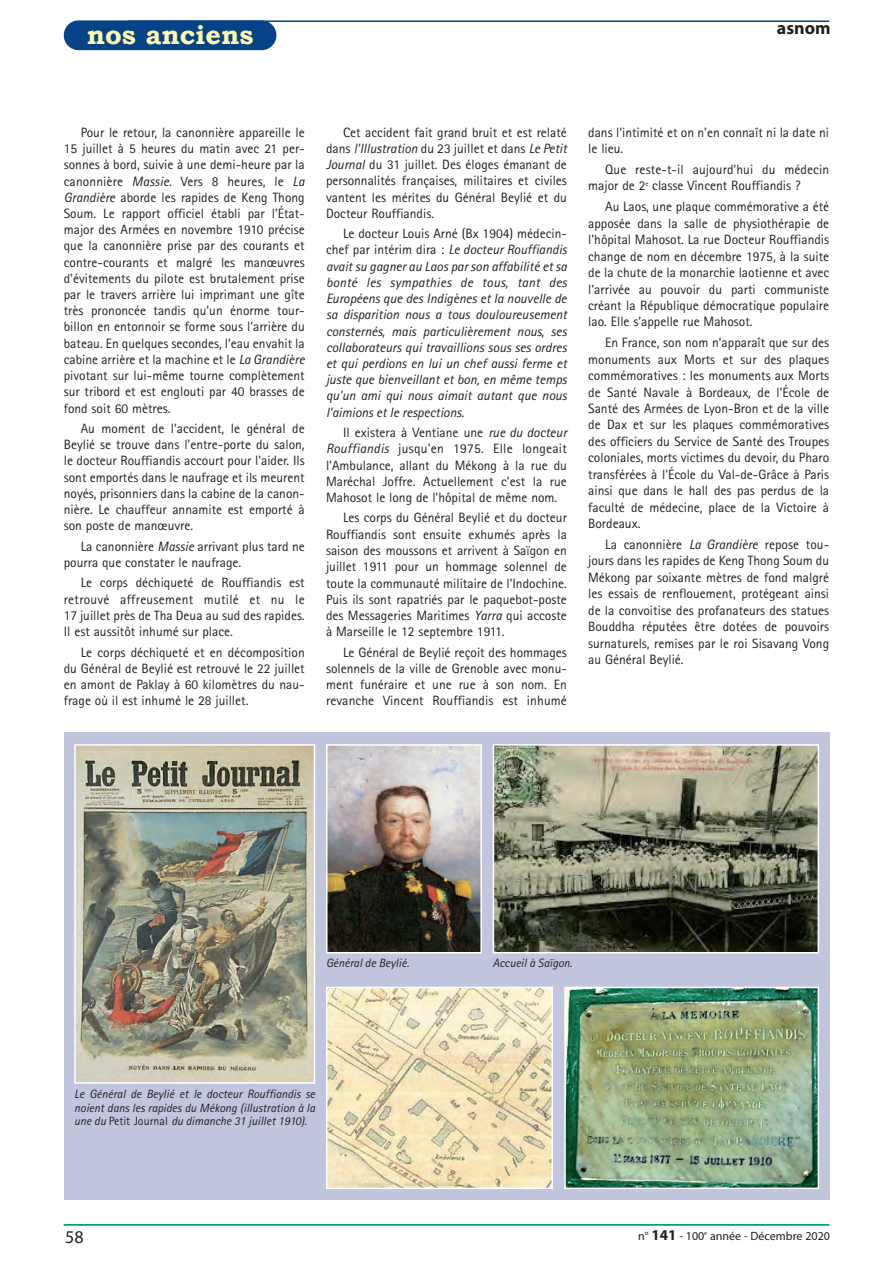
<style>
.page{position:relative;width:893px;height:1263px;background:#fff}
.page>*{position:absolute;margin:0;border:0;box-sizing:border-box;transform-origin:0 0}
.t1{font:700 27px "Bookman Old Style";color:#fff8ae}
.t2{font:700 18px "Myriad";color:#231f20}
.t3{font:18px "Myriad";color:#231f20}
.t4{font:13.5px/16.2px "Rotis Sans Serif";color:#231f20;text-align:justify}
.t5{font:italic 13.5px/16.2px "Rotis Sans Serif";color:#231f20;text-align:justify}
.t6{font:italic 12px/13.5px "Rotis Sans Serif";color:#231f20;text-align:justify}
.t7{font:12px "Myriad";color:#231f20}
.s1{font-style:italic}
.s2{font-style:normal}
.s3{font-weight:700;font-size:15px}
</style>
<div class="page">
<div style="left:64px;top:732px;width:765px;height:467px;background:#c1c5dd"></div>
<hr style="left:128px;top:21px;width:701px;height:1px;background:#054286">
<div style="left:64px;top:20px;width:212px;height:30px;background:#054286;border-radius:15px"></div>
<hr style="left:64px;top:1224px;width:765px;height:1px;background:#00a65f">
<img style="left:77px;top:747px;width:235px;height:334px">
<div style="left:74px;top:744px;width:241px;height:340px;border:2px solid #fff"></div>
<img style="left:329px;top:747px;width:150px;height:203px">
<div style="left:326px;top:744px;width:156px;height:209px;border:2px solid #fff"></div>
<img style="left:329px;top:990px;width:221px;height:196px">
<div style="left:326px;top:987px;width:227px;height:202px;border:2px solid #fff"></div>
<img style="left:567px;top:990px;width:249px;height:196px">
<div style="left:564px;top:987px;width:255px;height:202px;border:2px solid #fff"></div>
<img style="left:496px;top:747px;width:320px;height:203px">
<div style="left:493px;top:744px;width:326px;height:209px;border:2px solid #fff"></div>
<p class="t1" style="left:87px;top:19px;width:168px">nos anciens</p>
<p class="t2" style="left:777px;top:21px;width:55px">asnom</p>
<p class="t4" style="left:64px;top:126px;width:242px;text-indent:17px">Pour le retour, la canonnière appareille le 15 juillet à 5 heures du matin avec 21 per&shy;sonnes à bord, suivie à une demi-heure par la canonnière <span class="s1">Massie</span>. Vers 8 heures, le <span class="s1">La Grandière</span> aborde les rapides de Keng Thong Soum. Le rapport officiel établi par l’État&shy;major des Armées en novembre 1910 précise que la canonnière prise par des courants et contre-courants et malgré les manœuvres d'évitements du pilote est brutalement prise par le travers arrière lui imprimant une gîte très prononcée tandis qu’un énorme tour&shy;billon en entonnoir se forme sous l’arrière du bateau. En quelques secondes, l’eau envahit la cabine arrière et la machine et le <span class="s1">La Grandière </span>pivotant sur lui-même tourne complètement sur tribord et est englouti par 40 brasses de fond soit 60 mètres.</p>
<p class="t4" style="left:64px;top:422px;width:242px;text-indent:17px">Au moment de l’accident, le général de Beylié se trouve dans l'entre-porte du salon, le docteur Rouffiandis accourt pour l'aider. Ils sont emportés dans le naufrage et ils meurent noyés, prisonniers dans la cabine de la canon&shy;nière. Le chauffeur annamite est emporté à son poste de manœuvre.</p>
<p class="t4" style="left:64px;top:539px;width:242px;text-indent:17px">La canonnière <span class="s1">Massie</span> arrivant plus tard ne pourra que constater le naufrage.</p>
<p class="t4" style="left:64px;top:576px;width:242px;text-indent:17px">Le corps déchiqueté de Rouffiandis est retrouvé affreusement mutilé et nu le 17 juillet près de Tha Deua au sud des rapides.<br>Il est aussitôt inhumé sur place.</p>
<p class="t4" style="left:64px;top:645px;width:242px;text-indent:17px">Le corps déchiqueté et en décomposition du Général de Beylié est retrouvé le 22 juillet en amont de Paklay à 60 kilomètres du nau&shy;frage où il est inhumé le 28 juillet.</p>
<p class="t4" style="left:326px;top:125px;width:242px;text-indent:17px">Cet accident fait grand bruit et est relaté dans <span class="s1">l'Illustration</span> du 23 juillet et dans <span class="s1">Le Petit Journal</span> du 31 juillet. Des éloges émanant de personnalités françaises, militaires et civiles vantent les mérites du Général Beylié et du Docteur Rouffiandis.</p>
<p class="t5" style="left:326px;top:227px;width:242px;text-indent:17px"><span class="s2">Le docteur Louis Arné (Bx 1904) médecin&shy;chef par intérim dira :</span> Le docteur Rouffiandis avait su gagner au Laos par son affabilité et sa bonté les sympathies de tous, tant des Européens que des Indigènes et la nouvelle de sa disparition nous a tous douloureusement consternés, mais particulièrement nous, ses collaborateurs qui travaillions sous ses ordres et qui perdions en lui un chef aussi ferme et juste que bienveillant et bon, en même temps qu'un ami qui nous aimait autant que nous l'aimions et le respections.</p>
<p class="t4" style="left:326px;top:426px;width:242px;text-indent:17px">Il existera à Ventiane une <span class="s1">rue du docteur Rouffiandis</span> jusqu'en 1975. Elle longeait l'Ambulance, allant du Mékong à la rue du Maréchal Joffre. Actuellement c'est la rue Mahosot le long de l'hôpital de même nom.</p>
<p class="t4" style="left:326px;top:511px;width:242px;text-indent:17px">Les corps du Général Beylié et du docteur Rouffiandis sont ensuite exhumés après la saison des moussons et arrivent à Saïgon en juillet 1911 pour un hommage solennel de toute la communauté militaire de l'Indochine.<br>Puis ils sont rapatriés par le paquebot-poste des Messageries Maritimes <span class="s1">Yarra</span> qui accoste à Marseille le 12 septembre 1911.</p>
<p class="t4" style="left:326px;top:645px;width:242px;text-indent:17px">Le Général de Beylié reçoit des hommages solennels de la ville de Grenoble avec monu&shy;ment funéraire et une rue à son nom. En revanche Vincent Rouffiandis est inhumé</p>
<p class="t4" style="left:588px;top:125px;width:242px">dans l'intimité et on n'en connaît ni la date ni le lieu.</p>
<p class="t4" style="left:588px;top:163px;width:242px;text-indent:17px">Que reste-t-il aujourd’hui du médecin major de 2<sup>e</sup> classe Vincent Rouffiandis ?</p>
<p class="t4" style="left:588px;top:200px;width:242px;text-indent:17px">Au Laos, une plaque commémorative a été apposée dans la salle de physiothérapie de l'hôpital Mahosot. La rue Docteur Rouffiandis change de nom en décembre 1975, à la suite de la chute de la monarchie laotienne et avec l'arrivée au pouvoir du parti communiste créant la République démocratique populaire lao. Elle s’appelle rue Mahosot.</p>
<p class="t4" style="left:588px;top:336px;width:242px;text-indent:17px">En France, son nom n’apparaît que sur des monuments aux Morts et sur des plaques commémoratives : les monuments aux Morts de Santé Navale à Bordeaux, de l’École de Santé des Armées de Lyon-Bron et de la ville de Dax et sur les plaques commémoratives des officiers du Service de Santé des Troupes coloniales, morts victimes du devoir, du Pharo transférées à l'École du Val-de-Grâce à Paris ainsi que dans le hall des pas perdus de la faculté de médecine, place de la Victoire à Bordeaux.</p>
<p class="t4" style="left:588px;top:537px;width:242px;text-indent:17px">La canonnière <span class="s1">La Grandière</span> repose tou&shy;jours dans les rapides de Keng Thong Soum du Mékong par soixante mètres de fond malgré les essais de renflouement, protégeant ainsi de la convoitise des profanateurs des statues Bouddha réputées être dotées de pouvoirs surnaturels, remises par le roi Sisavang Vong au Général Beylié.</p>
<p class="t6" style="left:326px;top:957px;width:85px">Général de Beylié.</p>
<p class="t6" style="left:493px;top:957px;width:81px">Accueil à Saïgon.</p>
<p class="t6" style="left:74px;top:1088px;width:242px">Le Général de Beylié et le docteur Rouffiandis se noient dans les rapides du Mékong (illustration à la une du <span class="s2">Petit Journal</span> du dimanche 31 juillet 1910).</p>
<p class="t3" style="left:65px;top:1230px;width:20px">58</p>
<p class="t7" style="left:638px;top:1231px;width:193px">n° <span class="s3">141</span> - 100<sup>e</sup> année - Décembre 2020</p>
</div>
